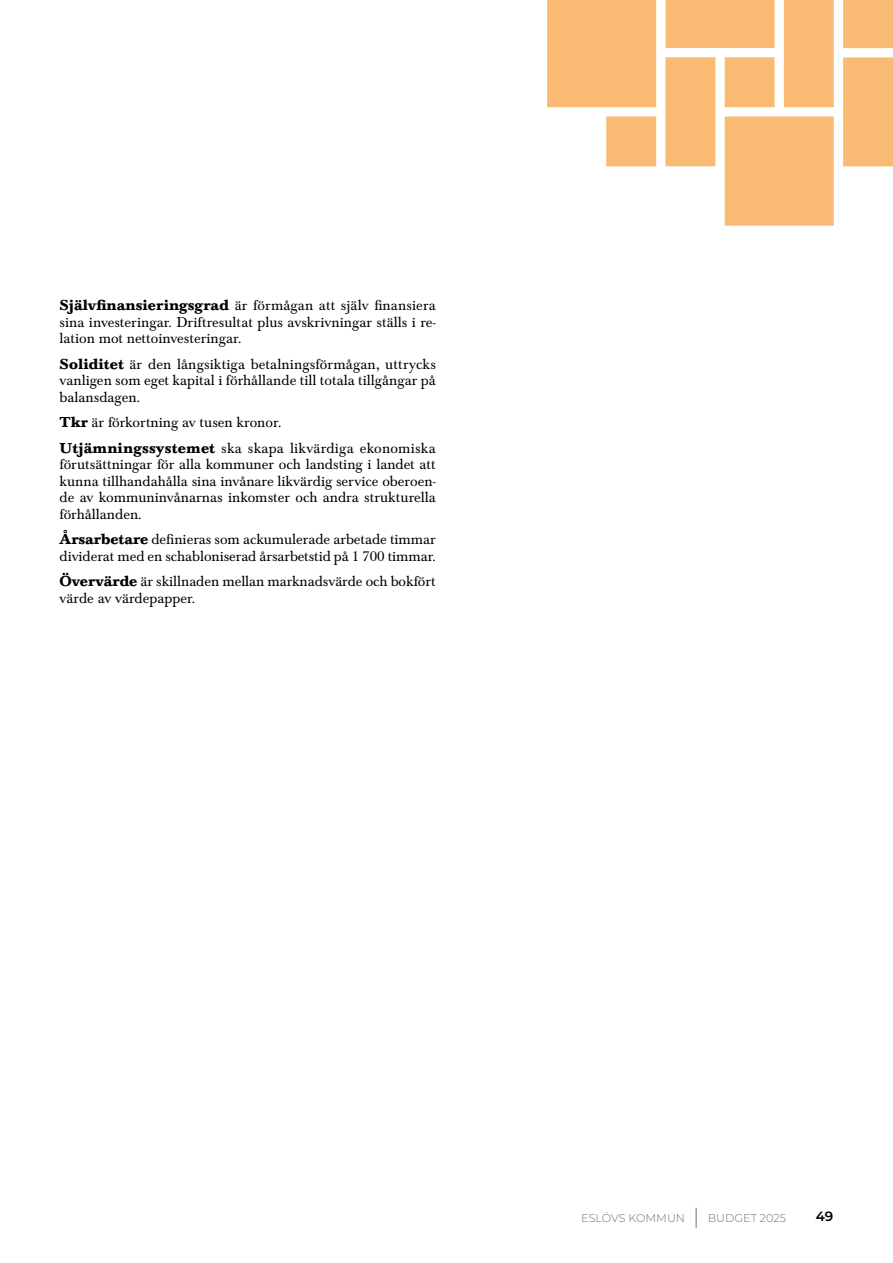
<style>
.page{position:relative;width:893px;height:1263px;background:#fff}
.page>*{position:absolute;margin:0;border:0;box-sizing:border-box;transform-origin:0 0}
.Normal_Eslöv{font:15px/16.5px "Baskerville Std";letter-spacing:-.005em;color:#000;text-align:justify}
.t1{font:600 13.5px "Montserrat";color:#000}
.t2{font:300 11.25px "Montserrat";color:#706f6f}
.s1{font-weight:700}
</style>
<div class="page">
<svg style="left:547px;top:0;width:346px;height:226px;fill:#f9ba73"></svg>
<svg style="left:696px;top:1208px;width:1px;height:20px"></svg>
<p class="Normal_Eslöv" style="left:60px;top:298px;width:378px"><span class="s1">Självfinansieringsgrad</span> är förmågan att själv finansiera sina investeringar. Driftresultat plus avskrivningar ställs i re&shy;lation mot nettoinvesteringar.</p>
<p class="Normal_Eslöv" style="left:60px;top:356px;width:378px"><span class="s1">Soliditet</span> är den långsiktiga betalningsförmågan, uttrycks vanligen som eget kapital i förhållande till totala tillgångar på balansdagen.</p>
<p class="Normal_Eslöv" style="left:60px;top:415px;width:223px"><span class="s1">Tkr</span> är förkortning av tusen kronor.</p>
<p class="Normal_Eslöv" style="left:60px;top:440px;width:378px"><span class="s1">Utjämningssystemet</span> ska skapa likvärdiga ekonomiska förutsättningar för alla kommuner och landsting i landet att kunna tillhandahålla sina invånare likvärdig service oberoen&shy;de av kommuninvånarnas inkomster och andra strukturella förhållanden.</p>
<p class="Normal_Eslöv" style="left:60px;top:532px;width:378px"><span class="s1">Årsarbetare</span> definieras som ackumulerade arbetade timmar dividerat med en schabloniserad årsarbetstid på 1 700 timmar.</p>
<p class="Normal_Eslöv" style="left:60px;top:574px;width:378px"><span class="s1">Övervärde</span> är skillnaden mellan marknadsvärde och bokfört värde av värdepapper.</p>
<p class="t2" style="left:581px;top:1210px;width:105px">ESLÖVS KOMMUN</p>
<p class="t2" style="left:708px;top:1210px;width:80px">BUDGET 2025</p>
<p class="t1" style="left:816px;top:1206px;width:19px">49</p>
</div>
